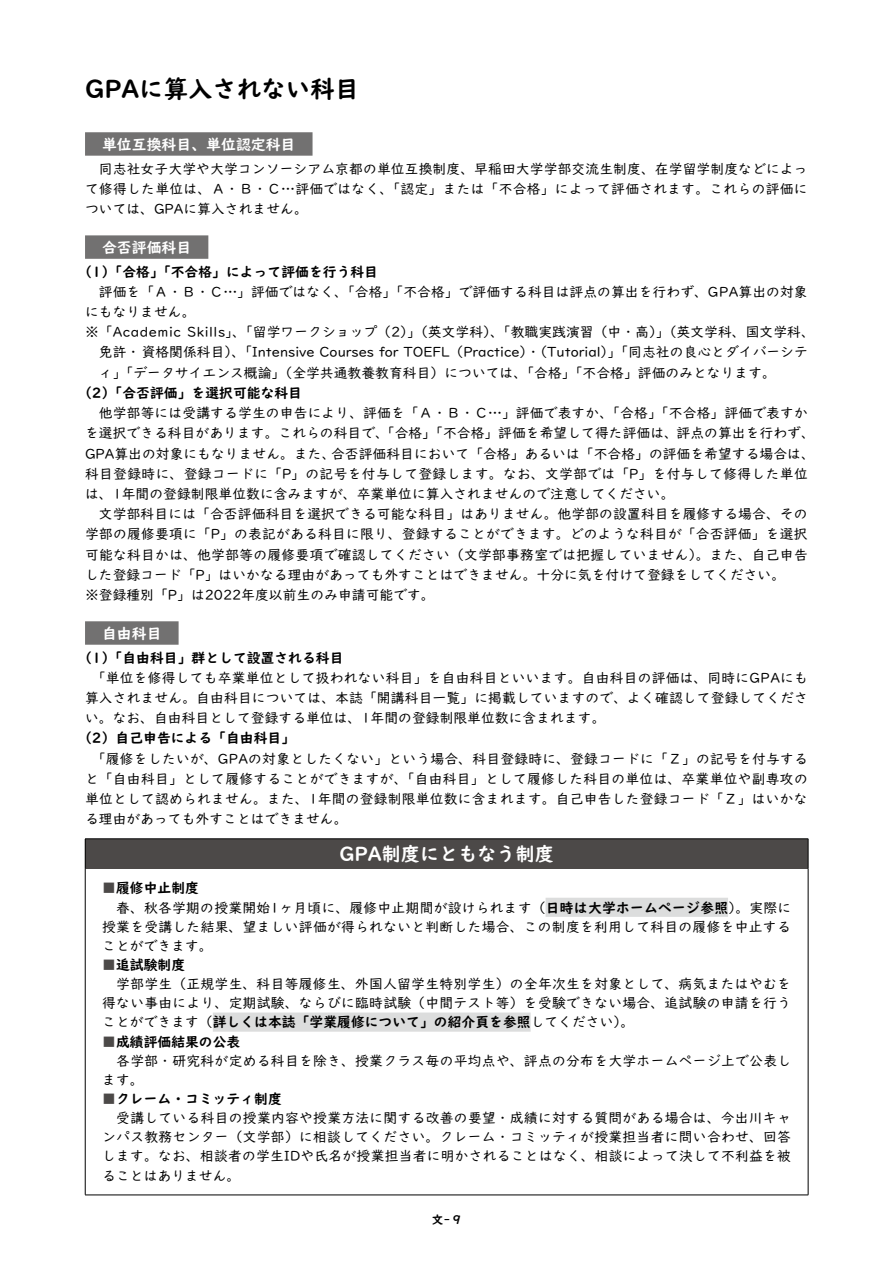
<style>
.page{position:relative;width:893px;height:1263px;background:#fff}
.page>*{position:absolute;margin:0;border:0;box-sizing:border-box;transform-origin:0 0}
.t1{font:700 24.45px "UD Digi Kyokasho Pro N";color:#000}
.t2{font:700 19.2px "UD Digi Kyokasho Pro N";color:#fff}
.t3{font:700 14.85px "UD Digi Kyokasho Pro N";color:#fff}
.t4{font:13.8px/20.2px "UD Digi Kyokasho Pro N";letter-spacing:.015em;color:#000}
.t5{font:700 13.8px "UD Digi Kyokasho Pro N";color:#000}
.t6{font:700 11.7px "UD Digi Kyokasho Pro N";color:#000}
.s1{font-weight:700;color:#4c4948}
.s2{font-weight:700}
</style>
<div class="page">
<div style="left:85px;top:132px;width:228px;height:24px;background:#727171"></div>
<div style="left:85px;top:235px;width:123px;height:24px;background:#727171"></div>
<div style="left:85px;top:621px;width:94px;height:24px;background:#727171"></div>
<div style="left:85px;top:839px;width:723px;height:29px;background:#4c4948"></div>
<hr style="left:85px;top:838px;width:723px;height:1px;background:#000">
<svg style="left:85px;top:839px;width:1px;height:29px"></svg>
<svg style="left:808px;top:839px;width:1px;height:29px"></svg>
<hr style="left:85px;top:868px;width:1px;height:327px;background:#000">
<hr style="left:808px;top:868px;width:1px;height:327px;background:#000">
<hr style="left:85px;top:1195px;width:723px;height:1px;background:#000">
<div style="left:546px;top:898px;width:182px;height:19px;background:#dcdddd"></div>
<div style="left:213px;top:1012px;width:318px;height:20px;background:#dcdddd"></div>
<h1 class="t1" style="left:85px;top:68px;width:276px">GPAに算入されない科目</h1>
<p class="t3" style="left:102px;top:132px;width:195px">単位互換科目、単位認定科目</p>
<p class="t4" style="left:85px;top:158px;width:724px;text-align:justify">　同志社女子大学や大学コンソーシアム京都の単位互換制度、早稲田大学学部交流生制度、在学留学制度などによって修得した単位は、Ａ・Ｂ・Ｃ…評価ではなく、「認定」または「不合格」によって評価されます。これらの評価については、GPAに算入されません。</p>
<p class="t3" style="left:102px;top:235px;width:91px">合否評価科目</p>
<p class="t5" style="left:78px;top:260px;width:301px">（1）「合格」「不合格」によって評価を行う科目</p>
<p class="t4" style="left:85px;top:281px;width:724px">　評価を「Ａ・Ｂ・Ｃ…」評価ではなく、「合格」「不合格」で評価する科目は評点の算出を行わず、GPA算出の対象</p>
<p class="t4" style="left:85px;top:301px;width:112px">にもなりません。</p>
<p class="t4" style="left:85px;top:321px;width:731px">※「Academic Skills」、「留学ワークショップ（2）」（英文学科）、「教職実践演習（中・高）」（英文学科、国文学科、</p>
<p class="t4" style="left:99px;top:342px;width:711px">免許・ 資格関係科目）、「Intensive Courses for TOEFL（Practice）・（Tutorial）」「同志社の良心とダイバーシテ</p>
<p class="t4" style="left:99px;top:362px;width:679px">ィ」「データサイエンス概論」（全学共通教養教育科目）については、「合格」「不合格」評価のみとなります。</p>
<p class="t5" style="left:78px;top:381px;width:225px">（2）「合否評価」を選択可能な科目</p>
<p class="t4" style="left:85px;top:402px;width:731px">　他学部等には受講する学生の申告により、評価を「Ａ・Ｂ・Ｃ…」評価で表すか、「合格」「不合格」評価で表すかを選択できる科目があります。これらの科目で、「合格」「不合格」評価を希望して得た評価は、評点の算出を行わず、GPA算出の対象にもなりません。また、合否評価科目において「合格」あるいは「不合格」の評価を希望する場合は、科目登録時に、登録コードに「P」の記号を付与して登録します。なお、文学部では「P」を付与して修得した単位は、1年間の登録制限単位数に含みますが、卒業単位に算入されませんので注意してください。<br>　文学部科目には「合否評価科目を選択できる可能な科目」はありません。他学部の設置科目を履修する場合、その学部の履修要項に「P」の表記がある科目に限り、登録することができます。どのような科目が「合否評価」を選択可能な科目かは、他学部等の履修要項で確認してください（文学部事務室では把握していません）。また、自己申告した登録コード「P」はいかなる理由があっても外すことはできません。十分に気を付けて登録をしてください。<br>※登録種別「P」は2022年度以前生のみ申請可能です。</p>
<p class="t3" style="left:102px;top:621px;width:61px">自由科目</p>
<p class="t5" style="left:78px;top:646px;width:267px">（1）「自由科目」群として設置される科目</p>
<p class="t4" style="left:85px;top:667px;width:724px;text-align:justify">　「単位を修得しても卒業単位として扱われない科目」を自由科目といいます。自由科目の評価は、同時にGPAにも算入されません。自由科目については、本誌「開講科目一覧」に掲載していますので、よく確認して登録してください。なお、自由科目として登録する単位は、1年間の登録制限単位数に含まれます。</p>
<p class="t5" style="left:78px;top:727px;width:219px">（2）自己申告による「自由科目」</p>
<p class="t4" style="left:85px;top:748px;width:724px;text-align:justify">　「履修をしたいが、GPAの対象としたくない」という場合、科目登録時に、登録コードに「Ｚ」の記号を付与すると「自由科目」として履修することができますが、「自由科目」として履修した科目の単位は、卒業単位や副専攻の単位として認められません。また、1年間の登録制限単位数に含まれます。自己申告した登録コード「Ｚ」はいかなる理由があっても外すことはできません。</p>
<h2 class="t2" style="left:339px;top:838px;width:216px">GPA制度にともなう制度</h2>
<p class="t4" style="left:102px;top:878px;width:690px;line-height:19.2px"><span class="s1">■</span><span class="s2">履修中止制度<br></span>　春、秋各学期の授業開始1ヶ月頃に、履修中止期間が設けられます（<span class="s2">日時は大学ホームページ参照</span>）。実際に授業を受講した結果、望ましい評価が得られないと判断した場合、この制度を利用して科目の履修を中止することができます。</p>
<p class="t4" style="left:102px;top:954px;width:690px;line-height:19.2px"><span class="s1">■</span><span class="s2">追試験制度<br></span>　学部学生（正規学生、科目等履修生、外国人留学生特別学生）の全年次生を対象として、病気またはやむを得ない事由により、定期試験、ならびに臨時試験（中間テスト等）を受験できない場合、追試験の申請を行うことができます（<span class="s2">詳しくは本誌「学業履修について」の紹介頁を参照</span>してください）。</p>
<p class="t4" style="left:102px;top:1031px;width:690px;line-height:19.2px"><span class="s1">■</span><span class="s2">成績評価結果の公表<br></span>　各学部・研究科が定める科目を除き、授業クラス毎の平均点や、評点の分布を大学ホームページ上で公表します。</p>
<p class="t4" style="left:102px;top:1088px;width:690px;line-height:19.2px"><span class="s1">■</span><span class="s2">クレーム・コミッティ制度<br></span>　受講している科目の授業内容や授業方法に関する改善の要望・成績に対する質問がある場合は、今出川キャンパス教務センター（文学部）に相談してください。クレーム・コミッティが授業担当者に問い合わせ、回答します。なお、相談者の学生IDや氏名が授業担当者に明かされることはなく、相談によって決して不利益を被ることはありません。</p>
<p class="t6" style="left:432px;top:1209px;width:31px">文− 9</p>
</div>
